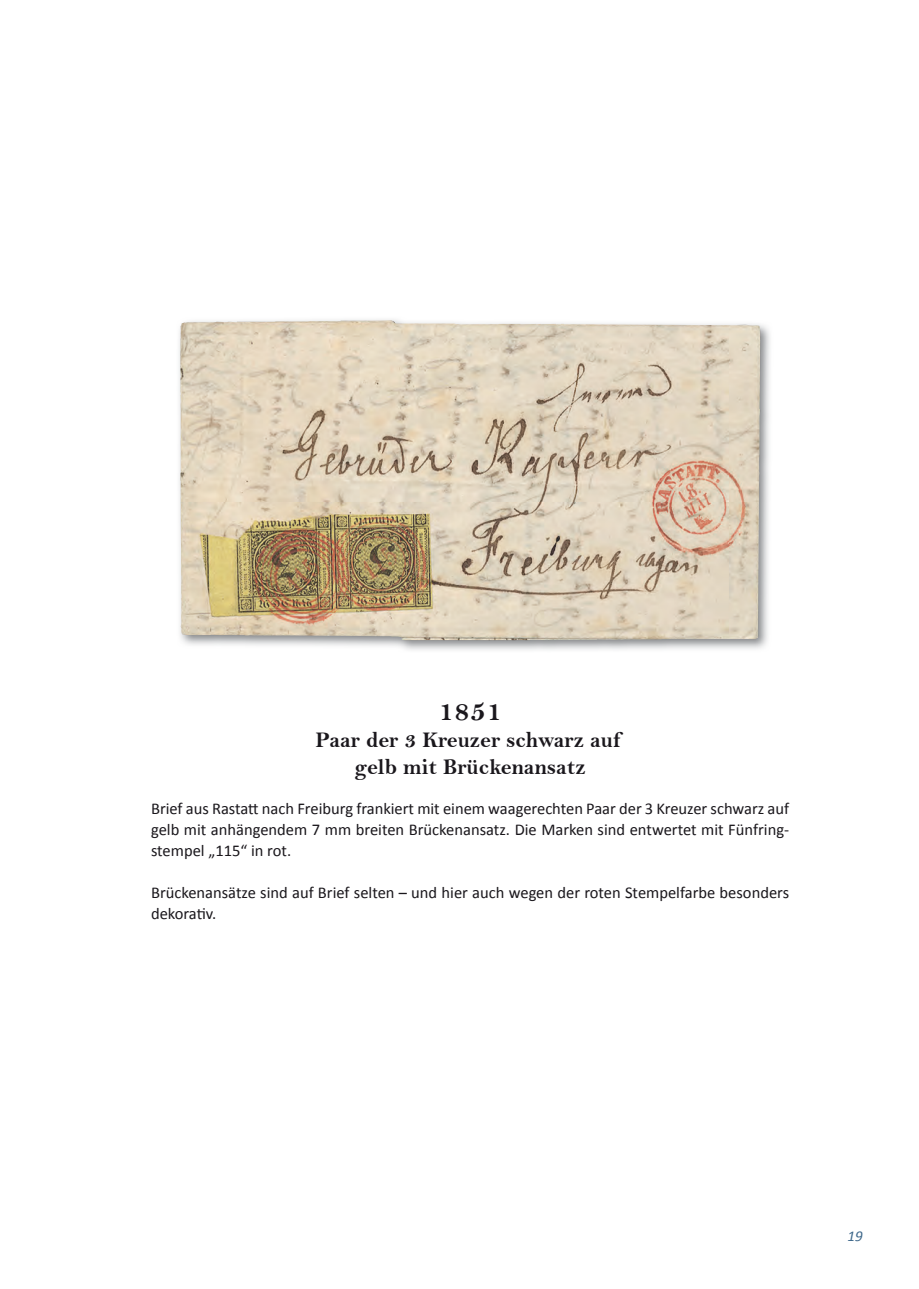
<style>
.page{position:relative;width:919px;height:1289px;background:#fff}
.page>*{position:absolute;margin:0;border:0;box-sizing:border-box;transform-origin:0 0}
.t1{font:30px "Bell MT Bold";color:#1a171c}
.t2{font:22.5px/27px "Bell MT Bold";color:#1a171c;text-align:center}
.t3{font:16.5px/21px "Calibri";color:#1a171c;text-align:justify}
.t4{font:italic 15px "Calibri";color:#3d678a}
</style>
<div class="page">
<img style="left:179px;top:319px;width:591px;height:331px">
<img style="left:180px;top:320px;width:581px;height:320px">
<h1 class="t1" style="left:438px;top:692px;width:65px">1851</h1>
<h2 class="t2" style="left:315px;top:726px;width:306px">Paar der 3 Kreuzer schwarz auf gelb mit Brückenansatz</h2>
<p class="t3" style="left:151px;top:797px;width:639px">Brief aus Rastatt nach Freiburg frankiert mit einem waagerechten Paar der 3 Kreuzer schwarz auf gelb mit anhängendem 7 mm breiten Brückenansatz. Die Marken sind entwertet mit Fünfring&shy;stempel „115“ in rot.</p>
<p class="t3" style="left:151px;top:881px;width:639px">Brückenansätze sind auf Brief selten – und hier auch wegen der roten Stempelfarbe besonders dekorativ.</p>
<p class="t4" style="left:847px;top:1225px;width:17px">19</p>
</div>
